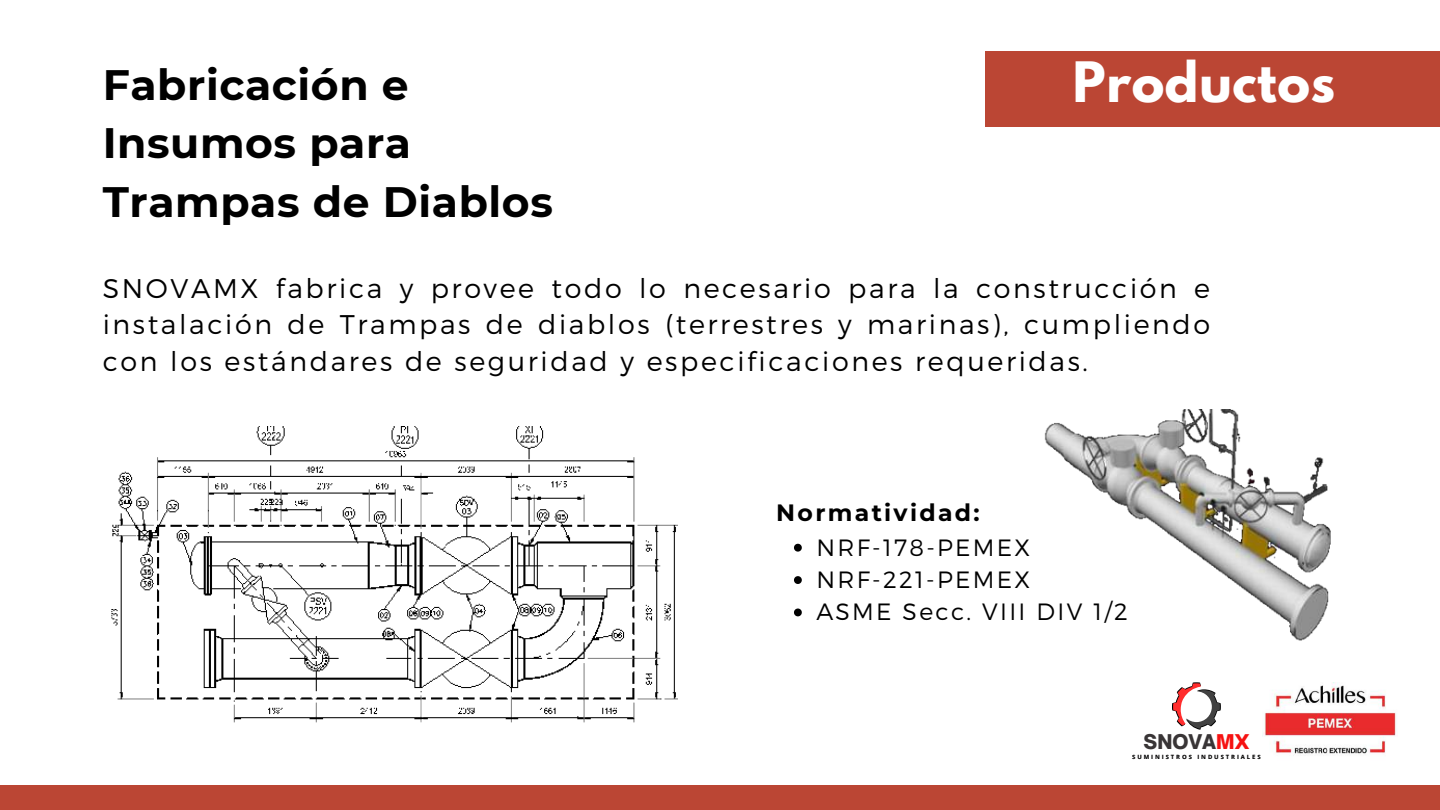
<style>
.page{position:relative;width:1440px;height:810px;background:#fff}
.page>*{position:absolute;margin:0;border:0;box-sizing:border-box;transform-origin:0 0}
.t1{font:700 49.3px "League Spartan";letter-spacing:.015em;color:#fff}
.t2{font:700 42.5px/58.5px "Montserrat";letter-spacing:.015em;color:#000}
.t3{font:300 27px/36.8px "Montserrat";letter-spacing:.1em;color:#000;text-align:justify}
.t4{font:300 23.6px/32.4px "Montserrat";letter-spacing:.1em;color:#000}
.t5{font:700 23.6px "Montserrat";letter-spacing:.1em;color:#000}
.t6{font:900 19.5px "Open Sauce One";color:#393536}
.t7{font:700 5.8px "Open Sans";letter-spacing:.34em;color:#000}
.s1{color:#f61212}
</style>
<div class="page">
<div style="left:0;top:786px;width:1440px;height:24px;background:#bb4634"></div>
<img style="left:111px;top:426px;width:567px;height:297px">
<div style="left:986px;top:52px;width:454px;height:75px;background:#bb4634"></div>
<img style="left:1044px;top:410px;width:287px;height:231px">
<svg style="left:1172px;top:682px;width:49px;height:48px"></svg>
<img style="left:1263px;top:682px;width:134px;height:72px">
<svg style="left:794px;top:544px;width:8px;height:8px"></svg>
<svg style="left:794px;top:576px;width:8px;height:8px"></svg>
<svg style="left:794px;top:609px;width:8px;height:7px"></svg>
<h2 class="t2" style="left:103px;top:55px;width:452px">Fabricación e<br>Insumos para<br>Trampas de Diablos</h2>
<h1 class="t1" style="left:1073px;top:58px;width:264px">Productos</h1>
<p class="t3" style="left:103px;top:268px;width:1109px">SNOVAMX fabrica y provee todo lo necesario para la construcción e instalación de Trampas de diablos (terrestres y marinas), cumpliendo con los estándares de seguridad y especificaciones requeridas.</p>
<p class="t5" style="left:776px;top:498px;width:205px">Normatividad:</p>
<p class="t4" style="left:816px;top:530px;width:313px">NRF-178-PEMEX<br>NRF-221-PEMEX<br>ASME Secc. VIII DIV 1/2</p>
<p class="t6" style="left:1144px;top:729px;width:107px">SNOVA<span class="s1">MX</span></p>
<p class="t7" style="left:1132px;top:753px;width:130px">SUMINISTROS INDUSTRIALES</p>
</div>
